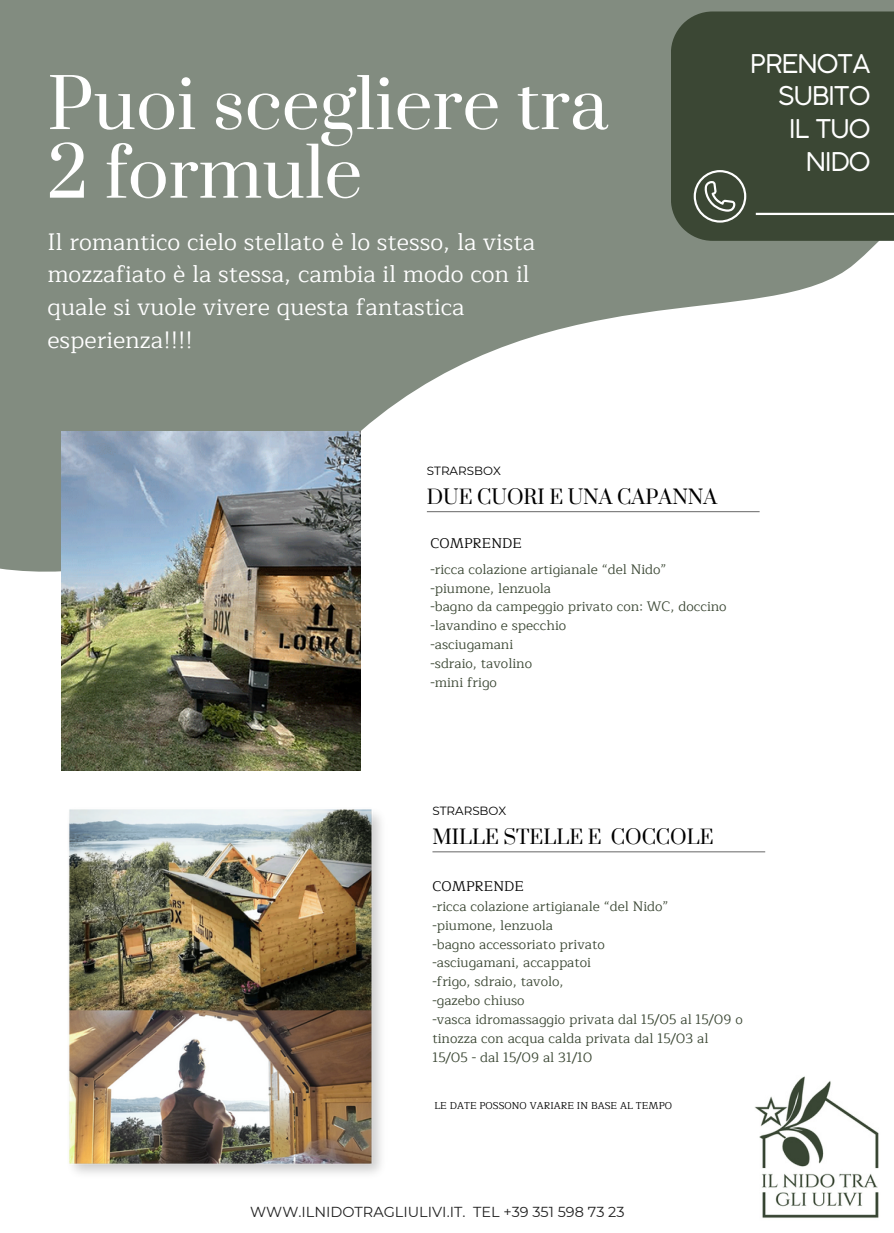
<style>
.page{position:relative;width:894px;height:1233px;background:#fff}
.page>*{position:absolute;margin:0;border:0;box-sizing:border-box;transform-origin:0 0}
.t1{font:67.5px/68.7px "Prata";color:#fff}
.t2{font:25.5px/32.7px "Coco Gothic";letter-spacing:-.03em;color:#fff;text-align:right}
.t3{font:23.55px/32.7px "Maitree";color:#fff}
.t4{font:19.2px "Prata";color:#000}
.t5{font:14.4px "Montserrat";color:#212121}
.t6{font:13.8px "Maitree";color:#000}
.t7{font:13.65px/18.9px "Maitree";color:#3b4734}
.t8{font:11.85px "Montserrat";color:#000}
.t9{font:9.9px "Maitree";color:#000}
</style>
<div class="page">
<svg style="left:0;top:0;width:893px;height:616px;fill:#828c80"></svg>
<img style="left:68px;top:809px;width:313px;height:365px">
<div style="left:670px;top:11px;width:223px;height:230px;background:#3b4734"></div>
<svg style="left:693px;top:170px;width:53px;height:53px"></svg>
<hr style="left:432px;top:851px;width:333px;height:1px;background:#787878">
<hr style="left:755px;top:213px;width:138px;height:2px;background:#fff">
<img style="left:754px;top:1076px;width:125px;height:142px">
<img style="left:61px;top:431px;width:299px;height:339px">
<hr style="left:427px;top:511px;width:332px;height:1px;background:#787878">
<p class="t1" style="left:47px;top:73px;width:562px">Puoi scegliere tra<br>2 formule</p>
<h6 class="t3" style="left:47px;top:226px;width:489px">Il romantico cielo stellato è lo stesso, la vista mozzafiato è la stessa, cambia il modo con il quale si vuole vivere questa fantastica esperienza!!!!</h6>
<p class="t2" style="left:750px;top:49px;width:122px">PRENOTA<br>SUBITO<br>IL TUO<br>NIDO</p>
<h6 class="t8" style="left:427px;top:463px;width:75px">STRARSBOX</h6>
<h5 class="t4" style="left:427px;top:485px;width:292px">DUE CUORI E UNA CAPANNA</h5>
<h4 class="t6" style="left:430px;top:533px;width:93px">COMPRENDE</h4>
<p class="t7" style="left:430px;top:560px;width:297px">-ricca colazione artigianale “del Nido” -piumone, lenzuola<br>-bagno da campeggio privato con: WC, doccino -lavandino e specchio<br>-asciugamani<br>-sdraio, tavolino<br>-mini frigo</p>
<h4 class="t8" style="left:432px;top:804px;width:75px">STRARSBOX</h4>
<p class="t4" style="left:432px;top:825px;width:282px">MILLE STELLE E COCCOLE</p>
<p class="t6" style="left:432px;top:875px;width:93px">COMPRENDE</p>
<h3 class="t7" style="left:432px;top:897px;width:312px">-ricca colazione artigianale “del Nido”<br>-piumone, lenzuola<br>-bagno accessoriato privato<br>-asciugamani, accappatoi<br>-frigo, sdraio, tavolo,<br>-gazebo chiuso<br>-vasca idromassaggio privata dal 15/05 al 15/09 o tinozza con acqua calda privata dal 15/03 al<br>15/05 - dal 15/09 al 31/10</h3>
<h2 class="t9" style="left:434px;top:1097px;width:239px">LE DATE POSSONO VARIARE IN BASE AL TEMPO</h2>
<p class="t5" style="left:250px;top:1203px;width:376px">WWW.ILNIDOTRAGLIULIVI.IT. TEL +39 351 598 73 23</p>
</div>
